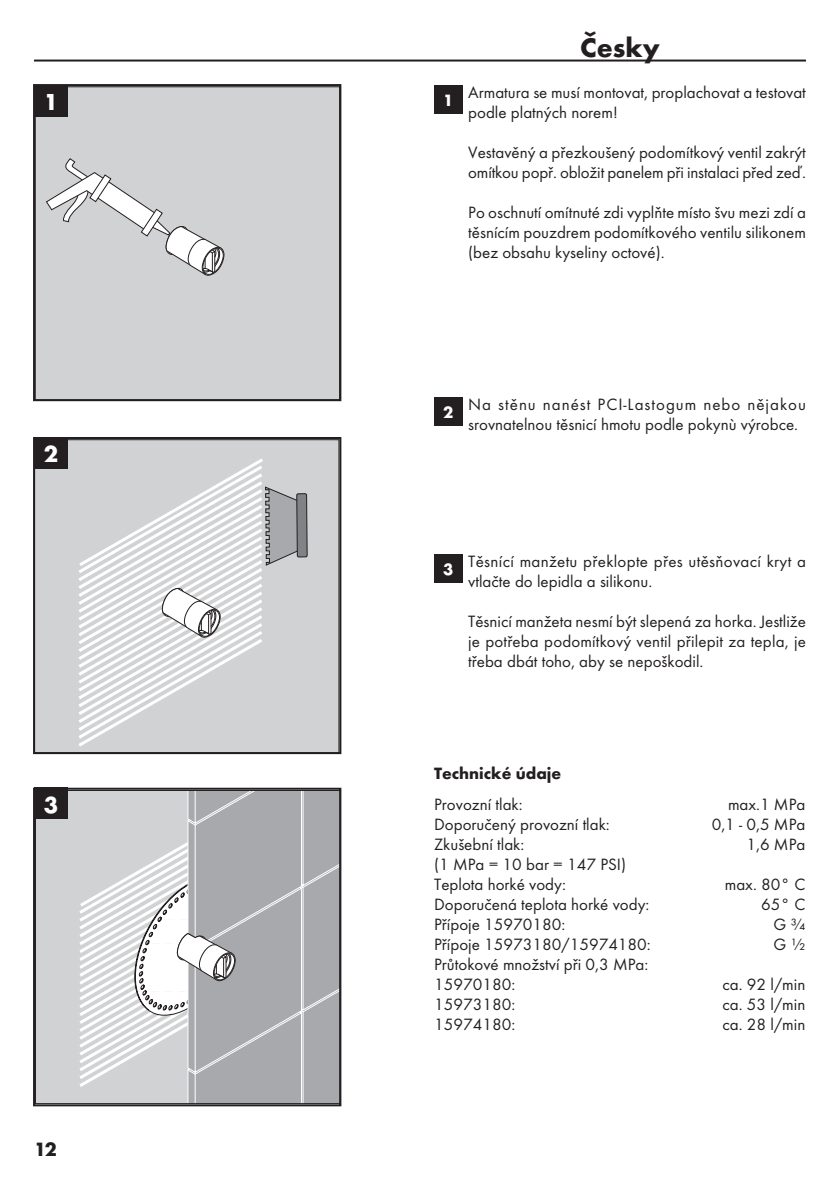
<style>
.page{position:relative;width:840px;height:1191px;background:#fff}
.page>*{position:absolute;margin:0;border:0;box-sizing:border-box;transform-origin:0 0}
.t1{font:700 28px "Futura TOT";color:#231f20}
.t2{font:700 24px "Futura TOT";color:#fff}
.t3{font:700 20px "Futura TOT";color:#231f20}
.t4{font:17px/20px "Futura TOT Boo";color:#231f20}
.t5{font:17px/20px "Futura TOT Boo";letter-spacing:.02em;color:#231f20}
.t6{font:700 17px "Futura TOT";color:#231f20}
.t7{font:700 17px "Futura TOT";color:#fff}
</style>
<div class="page">
<div style="left:35px;top:87px;width:304px;height:313px;background:#d1d2d4"></div>
<svg style="left:46px;top:158px;width:179px;height:117px"></svg>
<div style="left:33px;top:84px;width:308px;height:317px;border:2px solid #231f20"></div>
<div style="left:35px;top:440px;width:304px;height:313px;background:#d1d2d4"></div>
<svg style="left:78px;top:458px;width:185px;height:289px"></svg>
<svg style="left:265px;top:486px;width:36px;height:80px"></svg>
<div style="left:296px;top:494px;width:11px;height:63px;background:#808285;border-radius:2px"></div>
<div style="left:296px;top:493px;width:11px;height:64px;border:1px solid #231f20;border-radius:2px"></div>
<svg style="left:161px;top:587px;width:60px;height:50px"></svg>
<div style="left:33px;top:437px;width:308px;height:317px;border:2px solid #231f20"></div>
<div style="left:35px;top:790px;width:304px;height:313px;background:#d1d2d4"></div>
<svg style="left:79px;top:842px;width:108px;height:245px"></svg>
<svg style="left:187px;top:792px;width:151px;height:309px;background:#abacb0"></svg>
<svg style="left:134px;top:876px;width:109px;height:140px;background:#cacacc"></svg>
<div style="left:33px;top:787px;width:308px;height:319px;border:2px solid #231f20"></div>
<hr style="left:34px;top:60px;width:771px;height:2px;background:#231f20">
<div style="left:34px;top:85px;width:34px;height:31px;background:#231f20"></div>
<div style="left:34px;top:437px;width:34px;height:31px;background:#231f20"></div>
<div style="left:34px;top:787px;width:34px;height:32px;background:#231f20"></div>
<div style="left:434px;top:554px;width:28px;height:28px;background:#231f20"></div>
<div style="left:434px;top:85px;width:28px;height:28px;background:#231f20"></div>
<div style="left:434px;top:397px;width:28px;height:28px;background:#231f20"></div>
<h2 class="t2" style="left:44px;top:87px;width:16px">1</h2>
<h2 class="t2" style="left:44px;top:439px;width:16px">2</h2>
<h2 class="t2" style="left:44px;top:790px;width:16px">3</h2>
<p class="t3" style="left:34px;top:1136px;width:24px">12</p>
<p class="t7" style="left:443px;top:90px;width:12px">1</p>
<h1 class="t1" style="left:580px;top:30px;width:81px">Česky</h1>
<p class="t4" style="left:468px;top:82px;width:339px">Armatura se musí montovat, proplachovat a testovat podle platných norem!</p>
<p class="t4" style="left:468px;top:142px;width:339px">Vestavěný a přezkoušený podomítkový ventil zakrýt omítkou popř. obložit panelem při instalaci před zeď.</p>
<p class="t4" style="left:468px;top:202px;width:339px;text-align:justify">Po oschnutí omítnuté zdi vyplňte místo švu mezi zdí a těsnícím pouzdrem podomítkového ventilu silikonem (bez obsahu kyseliny octové).</p>
<p class="t7" style="left:443px;top:402px;width:12px">2</p>
<p class="t4" style="left:468px;top:394px;width:339px">Na stěnu nanést PCI-Lastogum nebo nějakou srovnatelnou těsnicí hmotu podle pokynù výrobce.</p>
<p class="t7" style="left:443px;top:559px;width:12px">3</p>
<p class="t5" style="left:468px;top:551px;width:339px">Těsnící manžetu překlopte přes utěsňovací kryt a vtlačte do lepidla a silikonu.</p>
<p class="t4" style="left:468px;top:611px;width:339px;text-align:justify">Těsnicí manžeta nesmí být slepená za horka. Jestliže je potřeba podomítkový ventil přilepit za tepla, je třeba dbát toho, aby se nepoškodil.</p>
<p class="t6" style="left:434px;top:763px;width:128px">Technické údaje</p>
<p class="t4" style="left:434px;top:794px;width:90px">Provozní tlak:</p>
<p class="t4" style="left:727px;top:794px;width:79px">max.1 MPa</p>
<p class="t4" style="left:434px;top:814px;width:177px">Doporučený provozní tlak:</p>
<p class="t4" style="left:711px;top:814px;width:95px">0,1 - 0,5 MPa</p>
<p class="t4" style="left:434px;top:834px;width:92px">Zkušební tlak:</p>
<p class="t4" style="left:746px;top:834px;width:60px">1,6 MPa</p>
<p class="t4" style="left:434px;top:854px;width:193px">(1 MPa = 10 bar = 147 PSI)<br>Teplota horké vody:</p>
<p class="t4" style="left:724px;top:874px;width:82px">max. 80° C</p>
<p class="t4" style="left:434px;top:894px;width:216px">Doporučená teplota horké vody:</p>
<p class="t4" style="left:760px;top:894px;width:46px">65° C</p>
<p class="t4" style="left:434px;top:914px;width:133px">Přípoje 15970180:</p>
<p class="t4" style="left:773px;top:914px;width:33px">G¾</p>
<p class="t4" style="left:434px;top:934px;width:218px">Přípoje 15973180/15974180:</p>
<p class="t4" style="left:773px;top:934px;width:33px">G½</p>
<p class="t4" style="left:434px;top:954px;width:215px">Průtokové množství při 0,3 MPa:<br>15970180:</p>
<p class="t4" style="left:722px;top:974px;width:84px">ca. 92 l/min</p>
<p class="t4" style="left:434px;top:994px;width:82px">15973180:</p>
<p class="t4" style="left:722px;top:994px;width:84px">ca. 53 l/min</p>
<p class="t4" style="left:434px;top:1014px;width:82px">15974180:</p>
<p class="t4" style="left:722px;top:1014px;width:84px">ca. 28 l/min</p>
</div>
